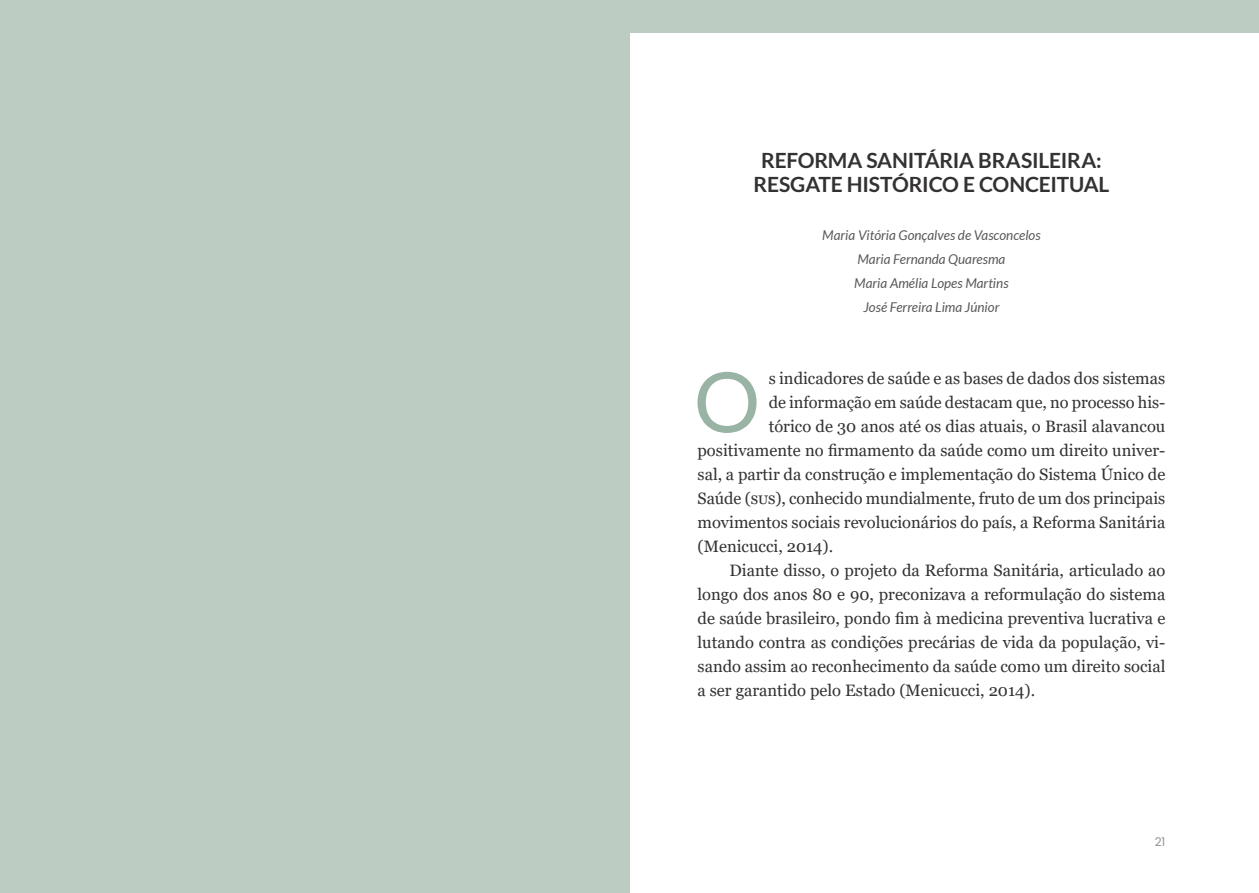
<style>
.page{position:relative;width:1259px;height:893px;background:#fff}
.page>*{position:absolute;margin:0;border:0;box-sizing:border-box;transform-origin:0 0}
.t1{font:83.55px "Lato";color:#99b3a4}
.t2{font:700 21px/24px "Lato";letter-spacing:-.01em;color:#333132;text-align:center}
.t3{font:16.5px "Georgia";color:#333132}
.t4{font:italic 13.5px/24px "Lato";color:#58595b;text-align:center}
.t5{font:12px "Poppins";color:#939598}
</style>
<div class="page">
<div style="left:0;top:0;width:629px;height:893px;background:#bdccc3"></div>
<div style="left:629px;top:0;width:630px;height:33px;background:#bdccc3"></div>
<p class="t2" style="left:753px;top:148px;width:357px">REFORMA SANITÁRIA BRASILEIRA:<br>RESGATE HISTÓRICO E CONCEITUAL</p>
<p class="t4" style="left:822px;top:224px;width:220px">Maria Vitória Gonçalves de Vasconcelos<br>Maria Fernanda Quaresma<br>Maria Amélia Lopes Martins<br>José Ferreira Lima Júnior</p>
<h1 class="t1" style="left:693px;top:356px;width:68px">O</h1>
<p class="t3" style="left:768px;top:369px;width:398px">s indicadores de saúde e as bases de dados dos sistemas</p>
<p class="t3" style="left:768px;top:393px;width:398px">de informação em saúde destacam que, no processo his-</p>
<p class="t3" style="left:768px;top:417px;width:398px">tórico de 30 anos até os dias atuais, o Brasil alavancou</p>
<p class="t3" style="left:697px;top:441px;width:469px">positivamente no firmamento da saúde como um direito univer-</p>
<p class="t3" style="left:697px;top:465px;width:469px">sal, a partir da construção e implementação do Sistema Único de</p>
<p class="t3" style="left:697px;top:489px;width:469px">Saúde (SUS), conhecido mundialmente, fruto de um dos principais</p>
<p class="t3" style="left:697px;top:513px;width:469px">movimentos sociais revolucionários do país, a Reforma Sanitária</p>
<p class="t3" style="left:697px;top:537px;width:137px">(Menicucci, 2014).</p>
<p class="t3" style="left:729px;top:561px;width:437px">Diante disso, o projeto da Reforma Sanitária, articulado ao</p>
<p class="t3" style="left:697px;top:585px;width:469px">longo dos anos 80 e 90, preconizava a reformulação do sistema</p>
<p class="t3" style="left:697px;top:609px;width:469px">de saúde brasileiro, pondo fim à medicina preventiva lucrativa e</p>
<p class="t3" style="left:697px;top:633px;width:469px">lutando contra as condições precárias de vida da população, vi-</p>
<p class="t3" style="left:697px;top:657px;width:469px">sando assim ao reconhecimento da saúde como um direito social</p>
<p class="t3" style="left:697px;top:681px;width:339px">a ser garantido pelo Estado (Menicucci, 2014).</p>
<p class="t5" style="left:1154px;top:835px;width:12px">21</p>
</div>
